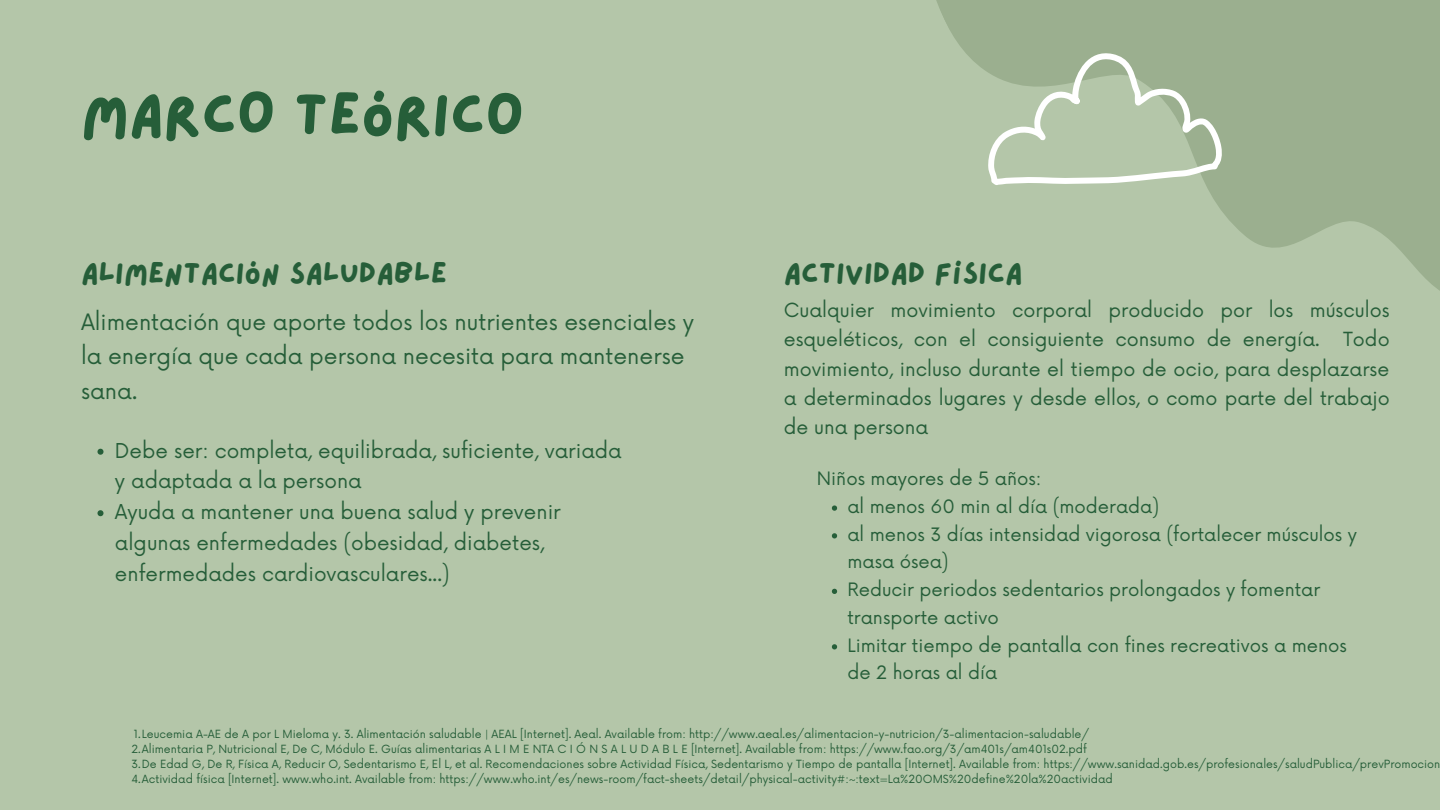
<style>
.page{position:relative;width:1440px;height:810px;background:#b4c6a9}
.page>*{position:absolute;margin:0;border:0;box-sizing:border-box;transform-origin:0 0}
.t1{font:60px "Lazydog";color:#265e39}
.t2{font:30px "Lazydog";color:#265e39}
.t3{font:22px/34.5px "Now";color:#265e39}
.t4{font:20px/30.8px "Now";color:#265e39}
.t5{font:19px/29.2px "Now";color:#265e39;text-align:justify}
.t6{font:18px/27.8px "Now";color:#265e39}
.t7{font:11px/15px "Now";color:#265e39}
</style>
<div class="page">
<svg style="left:936px;top:0;width:504px;height:291px;fill:#9baf8f"></svg>
<svg style="left:987px;top:49px;width:236px;height:136px"></svg>
<svg style="left:98px;top:449px;width:6px;height:6px"></svg>
<svg style="left:98px;top:510px;width:6px;height:6px"></svg>
<svg style="left:832px;top:505px;width:5px;height:6px"></svg>
<svg style="left:832px;top:533px;width:5px;height:5px"></svg>
<svg style="left:832px;top:589px;width:5px;height:5px"></svg>
<svg style="left:832px;top:644px;width:5px;height:5px"></svg>
<h1 class="t1" style="left:81px;top:85px;width:445px">MARCO TEÓRICO</h1>
<h2 class="t2" style="left:81px;top:259px;width:367px">ALIMENTACIÓN SALUDABLE</h2>
<h3 class="t3" style="left:81px;top:306px;width:615px">Alimentación que aporte todos los nutrientes esenciales y la energía que cada persona necesita para mantenerse sana.</h3>
<h3 class="t4" style="left:115px;top:436px;width:508px">Debe ser: completa, equilibrada, suficiente, variada y adaptada a la persona<br>Ayuda a mantener una buena salud y prevenir algunas enfermedades (obesidad, diabetes, enfermedades cardiovasculares...)</h3>
<h2 class="t2" style="left:784px;top:259px;width:240px">ACTIVIDAD FÍSICA</h2>
<p class="t5" style="left:784px;top:297px;width:608px">Cualquier movimiento corporal producido por los músculos esqueléticos, con el consiguiente consumo de energía. Todo movimiento, incluso durante el tiempo de ocio, para desplazarse a determinados lugares y desde ellos, o como parte del trabajo de una persona</p>
<h3 class="t6" style="left:817px;top:466px;width:226px">Niños mayores de 5 años:</h3>
<p class="t6" style="left:847px;top:494px;width:511px">al menos 60 min al día (moderada)<br>al menos 3 días intensidad vigorosa (fortalecer músculos y masa ósea)<br>Reducir periodos sedentarios prolongados y fomentar transporte activo<br>Limitar tiempo de pantalla con fines recreativos a menos de 2 horas al día</p>
<p class="t7" style="left:131px;top:727px;width:1311px">1.Leucemia A-AE de A por L Mieloma y. 3. Alimentación saludable | AEAL [Internet]. Aeal. Available from: http://www.aeal.es/alimentacion-y-nutricion/3-alimentacion-saludable/<br>2.Alimentaria P, Nutricional E, De C, Módulo E. Guías alimentarias A L I M E NTA C I Ó N S A L U D A B L E [Internet]. Available from: https://www.fao.org/3/am401s/am401s02.pdf<br>3.De Edad G, De R, Física A, Reducir O, Sedentarismo E, El L, et al. Recomendaciones sobre Actividad Física, Sedentarismo y Tiempo de pantalla [Internet]. Available from: https://www.sanidad.gob.es/profesionales/saludPublica/prevPromocion 4.Actividad física [Internet]. www.who.int. Available from: https://www.who.int/es/news-room/fact-sheets/detail/physical-activity#:~:text=La%20OMS%20define%20la%20actividad</p>
</div>
